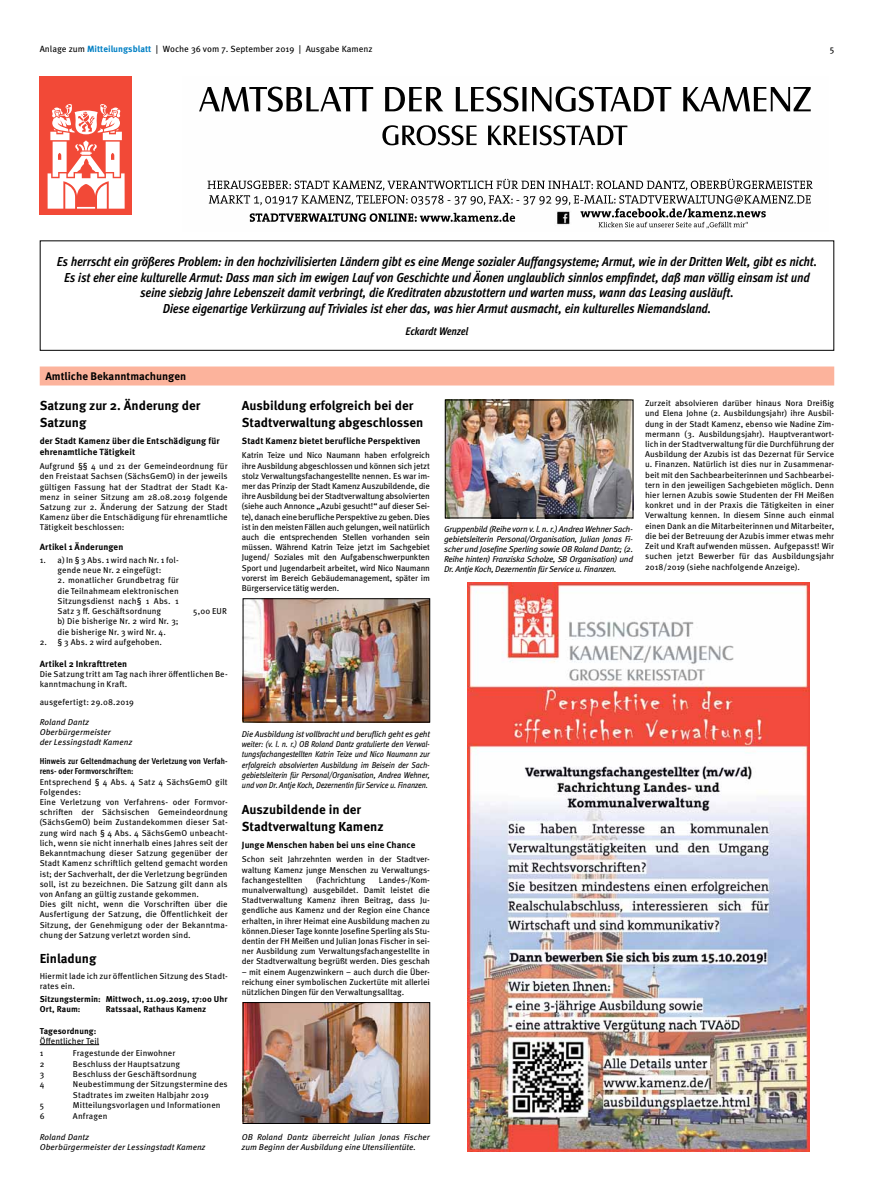
<style>
.page{position:relative;width:874px;height:1191px;background:#fff}
.page>*{position:absolute;margin:0;border:0;box-sizing:border-box;transform-origin:0 0}
.t1{font:italic 700 condensed 13px/15.6px "Meta Pro";letter-spacing:-.015em;color:#000;text-align:center}
.t2{font:700 13px/17px "Meta Pro";color:#000}
.t3{font:700 11px "Meta Pro";color:#000}
.t4{font:italic 700 condensed 11px "Meta Pro";letter-spacing:-.01em;color:#000}
.t5{font:700 9px/10.8px "Meta Pro";letter-spacing:.005em;color:#000}
.t6{font:9px "Meta Pro";color:#000}
.t7{font:8.5px/10.2px "Meta Pro";letter-spacing:.005em;color:#000;text-align:justify}
.t8{font:italic 8.5px/10.2px "Meta Pro";color:#000}
.t9{font:700 8.5px/10.4px "Meta Pro";letter-spacing:.01em;color:#000}
.t10{font:700 condensed 8.5px/10.2px "Meta Pro";letter-spacing:.005em;color:#000}
.t11{font:8.5px "Meta Pro";letter-spacing:-.015em;color:#000}
.s1{font-weight:700;color:#0080c4}
</style>
<div class="page">
<div style="left:40px;top:76px;width:92px;height:138px;background:#f24937"></div>
<svg style="left:48px;top:104px;width:77px;height:105px"></svg>
<img style="left:199px;top:86px;width:614px;height:143px">
<div style="left:40px;top:240px;width:793px;height:111px;border:1px solid #000"></div>
<div style="left:40px;top:366px;width:793px;height:19px;background:#fcb39c"></div>
<hr style="left:40px;top:1044px;width:59px;height:1px;background:#000">
<img style="left:447px;top:402px;width:184px;height:114px">
<div style="left:445px;top:400px;width:188px;height:118px;border:1px solid #000"></div>
<img style="left:467px;top:583px;width:342px;height:568px">
<img style="left:245px;top:600px;width:182px;height:120px">
<div style="left:243px;top:598px;width:186px;height:124px;border:1px solid #000"></div>
<img style="left:245px;top:1004px;width:182px;height:117px">
<div style="left:243px;top:1002px;width:186px;height:121px;border:1px solid #000"></div>
<p class="t6" style="left:40px;top:42px;width:334px">Anlage zum <span class="s1">Mitteilungsblatt</span> | Woche 36 vom 7. September 2019 | Ausgabe Kamenz</p>
<p class="t6" style="left:829px;top:42px;width:6px">5</p>
<p class="t1" style="left:57px;top:253px;width:761px">Es herrscht ein größeres Problem: in den hochzivilisierten Ländern gibt es eine Menge sozialer Auffangsysteme; Armut, wie in der Dritten Welt, gibt es nicht.<br>Es ist eher eine kulturelle Armut: Dass man sich im ewigen Lauf von Geschichte und Äonen unglaublich sinnlos empfindet, daß man völlig einsam ist und seine siebzig Jahre Lebenszeit damit verbringt, die Kreditraten abzustottern und warten muss, wann das Leasing ausläuft.<br>Diese eigenartige Verkürzung auf Triviales ist eher das, was hier Armut ausmacht, ein kulturelles Niemandsland.</p>
<p class="t4" style="left:405px;top:323px;width:64px">Eckardt Wenzel</p>
<p class="t3" style="left:45px;top:367px;width:142px">Amtliche Bekanntmachungen</p>
<h1 class="t2" style="left:40px;top:396px;width:162px">Satzung zur 2. Änderung der<br>Satzung</h1>
<p class="t5" style="left:40px;top:435px;width:181px">der Stadt Kamenz über die Entschädigung für ehrenamtliche Tätigkeit</p>
<p class="t7" style="left:40px;top:460px;width:189px">Aufgrund §§ 4 und 21 der Gemeindeordnung für den Freistaat Sachsen (SächsGemO) in der jeweils gültigen Fassung hat der Stadtrat der Stadt Ka&shy;menz in seiner Sitzung am 28.08.2019 folgende Satzung zur 2. Änderung der Satzung der Stadt Kamenz über die Entschädigung für ehrenamtliche Tätigkeit beschlossen:</p>
<p class="t5" style="left:40px;top:541px;width:85px">Artikel 1 Änderungen</p>
<p class="t7" style="left:40px;top:554px;width:140px;text-align:center">1. a) In § 3 Abs. 1 wird nach Nr. 1 fol&shy;gende neue Nr. 2 eingefügt:</p>
<p class="t7" style="left:58px;top:574px;width:123px">2. monatlicher Grundbetrag für die Teilnahmeam elektronischen Sitzungsdienst nach§ 1 Abs. 1<br>Satz 3 ff. Geschäftsordnung</p>
<p class="t7" style="left:193px;top:605px;width:35px">5,00 EUR</p>
<p class="t7" style="left:58px;top:615px;width:123px">b) Die bisherige Nr. 2 wird Nr. 3; die bisherige Nr. 3 wird Nr. 4.</p>
<p class="t7" style="left:40px;top:636px;width:124px">2. § 3 Abs. 2 wird aufgehoben.</p>
<p class="t5" style="left:40px;top:658px;width:89px">Artikel 2 Inkrafttreten</p>
<p class="t7" style="left:40px;top:668px;width:189px">Die Satzung tritt am Tag nach ihrer öffentlichen Be&shy;kanntmachung in Kraft.</p>
<p class="t7" style="left:40px;top:697px;width:95px">ausgefertigt: 29.08.2019</p>
<p class="t8" style="left:40px;top:716px;width:94px">Roland Dantz<br>Oberbürgermeister<br>der Lessingstadt Kamenz</p>
<p class="t10" style="left:40px;top:755px;width:189px">Hinweis zur Geltendmachung der Verletzung von Verfah&shy;rens- oder Formvorschriften:</p>
<p class="t7" style="left:40px;top:776px;width:189px;text-align:left">Entsprechend § 4 Abs. 4 Satz 4 SächsGemO gilt Folgendes:<br>Eine Verletzung von Verfahrens- oder Formvor&shy;schriften der Sächsischen Gemeindeordnung (SächsGemO) beim Zustandekommen dieser Sat&shy;zung wird nach § 4 Abs. 4 SächsGemO unbeacht&shy;lich, wenn sie nicht innerhalb eines Jahres seit der Bekanntmachung dieser Satzung gegenüber der Stadt Kamenz schriftlich geltend gemacht worden ist; der Sachverhalt, der die Verletzung begründen soll, ist zu bezeichnen. Die Satzung gilt dann als von Anfang an gültig zustande gekommen.<br>Dies gilt nicht, wenn die Vorschriften über die Ausfertigung der Satzung, die Öffentlichkeit der Sitzung, der Genehmigung oder der Bekanntma&shy;chung der Satzung verletzt worden sind.</p>
<h1 class="t2" style="left:40px;top:949px;width:58px">Einladung</h1>
<p class="t7" style="left:40px;top:970px;width:189px">Hiermit lade ich zur öffentlichen Sitzung des Stadt&shy;rates ein.</p>
<p class="t9" style="left:40px;top:993px;width:189px">Sitzungstermin: Mittwoch, 11.09.2019, 17:00 Uhr<br>Ort, Raum:</p>
<p class="t9" style="left:106px;top:1003px;width:102px">Ratssaal, Rathaus Kamenz</p>
<p class="t9" style="left:40px;top:1025px;width:58px">Tagesordnung:</p>
<p class="t7" style="left:40px;top:1034px;width:61px;line-height:12.4px">Öffentlicher Teil<br>1</p>
<p class="t7" style="left:73px;top:1047px;width:104px">Fragestunde der Einwohner</p>
<p class="t7" style="left:40px;top:1058px;width:6px">2</p>
<p class="t7" style="left:73px;top:1058px;width:109px">Beschluss der Hauptsatzung</p>
<p class="t7" style="left:40px;top:1068px;width:6px">3</p>
<p class="t7" style="left:73px;top:1068px;width:125px">Beschluss der Geschäftsordnung</p>
<p class="t7" style="left:40px;top:1078px;width:6px">4</p>
<p class="t7" style="left:73px;top:1078px;width:156px">Neubestimmung der Sitzungstermine des<br>Stadtrates im zweiten Halbjahr 2019</p>
<p class="t7" style="left:40px;top:1099px;width:6px">5</p>
<p class="t7" style="left:73px;top:1099px;width:149px">Mitteilungsvorlagen und Informationen</p>
<p class="t7" style="left:40px;top:1109px;width:6px">6</p>
<p class="t7" style="left:73px;top:1109px;width:36px">Anfragen</p>
<p class="t8" style="left:40px;top:1131px;width:167px">Roland Dantz<br>Oberbürgermeister der Lessingstadt Kamenz</p>
<h1 class="t2" style="left:242px;top:396px;width:183px">Ausbildung erfolgreich bei der<br>Stadtverwaltung abgeschlossen</h1>
<p class="t5" style="left:242px;top:435px;width:180px">Stadt Kamenz bietet berufliche Perspektiven</p>
<p class="t7" style="left:242px;top:450px;width:189px">Katrin Teize und Nico Naumann haben erfolgreich ihre Ausbildung abgeschlossen und können sich jetzt stolz Verwaltungsfachangestellte nennen. Es war im&shy;mer das Prinzip der Stadt Kamenz Auszubildende, die ihre Ausbildung bei der Stadtverwaltung absolvierten (siehe auch Annonce „Azubi gesucht!“ auf dieser Sei&shy;te), danach eine berufliche Perspektive zu geben. Dies ist in den meisten Fällen auch gelungen, weil natürlich auch die entsprechenden Stellen vorhanden sein müssen. Während Katrin Teize jetzt im Sachgebiet Jugend/ Soziales mit den Aufgabenschwerpunkten Sport und Jugendarbeit arbeitet, wird Nico Naumann vorerst im Bereich Gebäudemanagement, später im Bürgerservice tätig werden.</p>
<p class="t8" style="left:444px;top:523px;width:190px;text-align:justify">Gruppenbild (Reihe vorn v. l. n. r.) Andrea Wehner Sach&shy;gebietsleiterin Personal/Organisation, Julian Jonas Fi&shy;scher und Josefine Sperling sowie OB Roland Dantz; (2.<br>Reihe hinten) Franziska Scholze, SB Organisation) und Dr. Antje Koch, Dezernentin für Service u. Finanzen.</p>
<p class="t7" style="left:645px;top:397px;width:190px">Zurzeit absolvieren darüber hinaus Nora Dreißig und Elena Johne (2. Ausbildungsjahr) ihre Ausbil&shy;dung in der Stadt Kamenz, ebenso wie Nadine Zim&shy;mermann (3. Ausbildungsjahr). Hauptverantwort&shy;lich in der Stadtverwaltung für die Durchführung der Ausbildung der Azubis ist das Dezernat für Service u. Finanzen. Natürlich ist dies nur in Zusammenar&shy;beit mit den Sachbearbeiterinnen und Sachbearbei&shy;tern in den jeweiligen Sachgebieten möglich. Denn hier lernen Azubis sowie Studenten der FH Meißen konkret und in der Praxis die Tätigkeiten in einer Verwaltung kennen. In diesem Sinne auch einmal einen Dank an die Mitarbeiterinnen und Mitarbeiter, die bei der Betreuung der Azubis immer etwas mehr Zeit und Kraft aufwenden müssen. Aufgepasst! Wir suchen jetzt Bewerber für das Ausbildungsjahr 2018/2019 (siehe nachfolgende Anzeige).</p>
<p class="t8" style="left:242px;top:728px;width:189px;text-align:justify">Die Ausbildung ist vollbracht und beruflich geht es geht weiter: (v. l. n. r.) OB Roland Dantz gratulierte den Verwal&shy;tungsfachangestellten Katrin Teize und Nico Naumann zur erfolgreich absolvierten Ausbildung im Beisein der Sach&shy;gebietsleiterin für Personal/Organisation, Andrea Wehner, und von Dr. Antje Koch, Dezernentin für Service u. Finanzen.</p>
<h1 class="t2" style="left:242px;top:799px;width:143px">Auszubildende in der<br>Stadtverwaltung Kamenz</h1>
<p class="t5" style="left:242px;top:839px;width:175px">Junge Menschen haben bei uns eine Chance</p>
<p class="t7" style="left:242px;top:853px;width:189px">Schon seit Jahrzehnten werden in der Stadtver&shy;waltung Kamenz junge Menschen zu Verwaltungs&shy;fachangestellten</p>
<p class="t11" style="left:316px;top:873px;width:51px">(Fachrichtung</p>
<p class="t7" style="left:242px;top:874px;width:189px;text-indent:137px">Landes-/Kom&shy;munalverwaltung) ausgebildet. Damit leistet die Stadtverwaltung Kamenz ihren Beitrag, dass Ju&shy;gendliche aus Kamenz und der Region eine Chance erhalten, in ihrer Heimat eine Ausbildung machen zu können.Dieser Tage konnte Josefine Sperling als Stu&shy;dentin der FH Meißen und Julian Jonas Fischer in sei&shy;ner Ausbildung zum Verwaltungsfachangestellte in der Stadtverwaltung begrüßt werden. Dies geschah</p>
<p class="t7" style="left:242px;top:966px;width:189px">– mit einem Augenzwinkern – auch durch die Über&shy;reichung einer symbolischen Zuckertüte mit allerlei nützlichen Dingen für den Verwaltungsalltag.</p>
<p class="t8" style="left:242px;top:1130px;width:189px">OB Roland Dantz überreicht Julian Jonas Fischer zum Beginn der Ausbildung eine Utensilientüte.</p>
</div>
